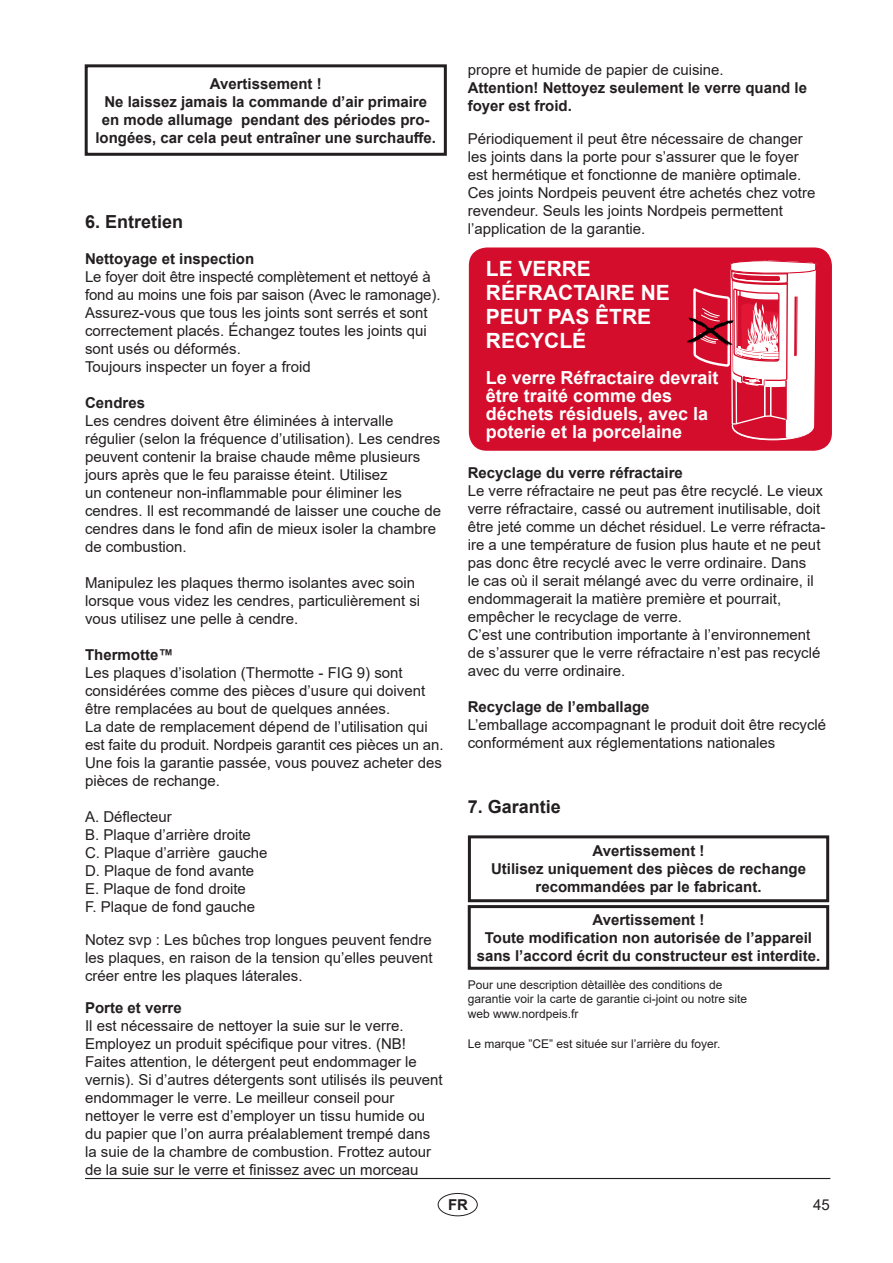
<style>
.page{position:relative;width:893px;height:1263px;background:#fff}
.page>*{position:absolute;margin:0;border:0;box-sizing:border-box;transform-origin:0 0}
.t1{font:700 21px/24px "Arial";color:#fff}
.t2{font:700 18px/18px "Arial";color:#fff}
.t3{font:700 18px "Arial";color:#231f20}
.t4{font:15px/18px "Arial";color:#231f20}
.t5{font:700 15px/18px "Arial";color:#231f20;text-align:center}
.t6{font:12px/14.4px "Arial";color:#231f20}
</style>
<div class="page">
<div style="left:469px;top:247px;width:363px;height:204px;background:#d30d2b;border-radius:18px"></div>
<svg style="left:687px;top:247px;width:129px;height:193px"></svg>
<div style="left:468px;top:835px;width:361px;height:67px;border:3px solid #231f20"></div>
<div style="left:468px;top:905px;width:361px;height:65px;border:3px solid #231f20"></div>
<div style="left:85px;top:64px;width:362px;height:92px;border:3px solid #231f20"></div>
<hr style="left:85px;top:1178px;width:745px;height:1px;background:#231f20">
<div style="left:438px;top:1193px;width:40px;height:23px;border:1px solid #231f20;border-radius:50%"></div>
<p class="t5" style="left:95px;top:74px;width:342px">Avertissement !<br>Ne laissez jamais la commande d’air primaire en mode allumage pendant des périodes pro&shy;longées, car cela peut entraîner une surchauffe.</p>
<p class="t3" style="left:85px;top:209px;width:100px">6. Entretien</p>
<p class="t5" style="left:85px;top:250px;width:171px">Nettoyage et inspection</p>
<p class="t4" style="left:85px;top:268px;width:357px">Le foyer doit être inspecté complètement et nettoyé à fond au moins une fois par saison (Avec le ramonage).<br>Assurez-vous que tous les joints sont serrés et sont correctement placés. Échangez toutes les joints qui sont usés ou déformés.<br>Toujours inspecter un foyer a froid</p>
<p class="t5" style="left:85px;top:394px;width:62px">Cendres</p>
<p class="t4" style="left:85px;top:412px;width:357px">Les cendres doivent être éliminées à intervalle régulier (selon la fréquence d’utilisation). Les cendres peuvent contenir la braise chaude même plusieurs jours après que le feu paraisse éteint. Utilisez<br>un conteneur non-inflammable pour éliminer les cendres. Il est recommandé de laisser une couche de cendres dans le fond afin de mieux isoler la chambre de combustion.</p>
<p class="t4" style="left:85px;top:574px;width:337px">Manipulez les plaques thermo isolantes avec soin lorsque vous videz les cendres, particulièrement si vous utilisez une pelle à cendre.</p>
<p class="t5" style="left:85px;top:646px;width:90px">Thermotte™</p>
<p class="t4" style="left:85px;top:664px;width:360px">Les plaques d’isolation (Thermotte - FIG 9) sont considérées comme des pièces d’usure qui doivent être remplacées au bout de quelques années.<br>La date de remplacement dépend de l’utilisation qui est faite du produit. Nordpeis garantit ces pièces un an.<br>Une fois la garantie passée, vous pouvez acheter des pièces de rechange.</p>
<p class="t4" style="left:85px;top:808px;width:184px">A. Déflecteur<br>B. Plaque d’arrière droite<br>C. Plaque d’arrière gauche<br>D. Plaque de fond avante<br>E. Plaque de fond droite<br>F. Plaque de fond gauche</p>
<p class="t4" style="left:85px;top:930px;width:349px;text-align:justify">Notez svp : Les bûches trop longues peuvent fendre les plaques, en raison de la tension qu’elles peuvent créer entre les plaques láterales.</p>
<p class="t5" style="left:85px;top:999px;width:98px">Porte et verre</p>
<p class="t4" style="left:85px;top:1017px;width:359px">Il est nécessaire de nettoyer la suie sur le verre.<br>Employez un produit spécifique pour vitres. (NB!<br>Faites attention, le détergent peut endommager le vernis). Si d’autres détergents sont utilisés ils peuvent endommager le verre. Le meilleur conseil pour nettoyer le verre est d’employer un tissu humide ou du papier que l’on aurra préalablement trempé dans la suie de la chambre de combustion. Frottez autour de la suie sur le verre et finissez avec un morceau</p>
<p class="t4" style="left:468px;top:61px;width:257px">propre et humide de papier de cuisine.</p>
<p class="t5" style="left:468px;top:79px;width:341px;text-align:left">Attention! Nettoyez seulement le verre quand le foyer est froid.</p>
<p class="t4" style="left:468px;top:129px;width:349px">Périodiquement il peut être nécessaire de changer les joints dans la porte pour s’assurer que le foyer est hermétique et fonctionne de manière optimale.<br>Ces joints Nordpeis peuvent étre achetés chez votre revendeur. Seuls les joints Nordpeis permettent l’application de la garantie.</p>
<h1 class="t1" style="left:486px;top:257px;width:185px">LE VERRE<br>RÉFRACTAIRE NE<br>PEUT PAS ÊTRE<br>RECYCLÉ</h1>
<p class="t2" style="left:486px;top:369px;width:234px">Le verre Réfractaire devrait être traité comme des déchets résiduels, avec la poterie et la porcelaine</p>
<p class="t5" style="left:468px;top:464px;width:217px">Recyclage du verre réfractaire</p>
<p class="t4" style="left:468px;top:481px;width:359px">Le verre réfractaire ne peut pas être recyclé. Le vieux verre réfractaire, cassé ou autrement inutilisable, doit être jeté comme un déchet résiduel. Le verre réfracta&shy;ire a une température de fusion plus haute et ne peut pas donc être recyclé avec le verre ordinaire. Dans<br>le cas où il serait mélangé avec du verre ordinaire, il endommagerait la matière première et pourrait, empêcher le recyclage de verre.<br>C’est une contribution importante à l’environnement de s’assurer que le verre réfractaire n’est pas recyclé avec du verre ordinaire.</p>
<p class="t5" style="left:468px;top:698px;width:183px">Recyclage de l’emballage</p>
<p class="t4" style="left:468px;top:715px;width:360px">L’emballage accompagnant le produit doit être recyclé conformément aux réglementations nationales</p>
<p class="t3" style="left:468px;top:794px;width:95px">7. Garantie</p>
<p class="t5" style="left:491px;top:842px;width:317px">Avertissement !<br>Utilisez uniquement des pièces de rechange recommandées par le fabricant.</p>
<p class="t5" style="left:477px;top:911px;width:345px">Avertissement !<br>Toute modification non autorisée de l’appareil sans l’accord écrit du constructeur est interdite.</p>
<p class="t6" style="left:468px;top:977px;width:281px">Pour une description dètaillèe des conditions de garantie voir la carte de garantie ci-joint ou notre site web www.nordpeis.fr</p>
<p class="t6" style="left:468px;top:1037px;width:254px">Le marque ”CE” est située sur l’arrière du foyer.</p>
<p class="t5" style="left:448px;top:1196px;width:21px">FR</p>
<p class="t4" style="left:813px;top:1196px;width:18px">45</p>
</div>
